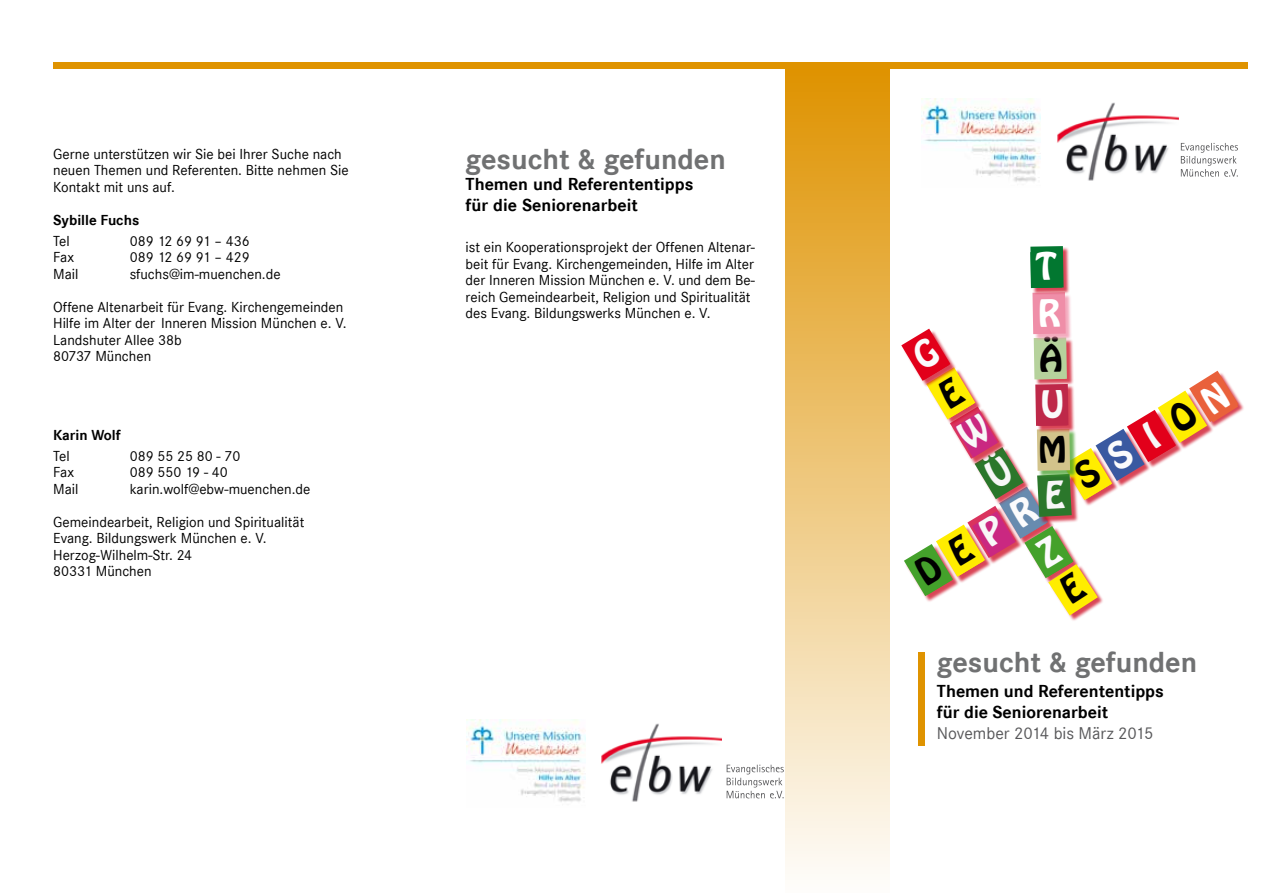
<style>
.page{position:relative;width:1263px;height:893px;background:#fff}
.page>*{position:absolute;margin:0;border:0;box-sizing:border-box;transform-origin:0 0}
.t1{font:700 30px "Corporate S";color:#707172}
.t2{font:700 18px/21px "Corporate S";color:#000}
.t3{font:17.55px "Corporate S";color:#58585a}
.t4{font:15px/16.5px "Corporate S";color:#000}
.t5{font:700 15px "Corporate S";color:#000}
</style>
<div class="page">
<div style="left:1190px;top:372px;width:58px;height:59px;background:#cd071e;opacity:.75"></div>
<div style="left:1049px;top:565px;width:58px;height:60px;background:#cd071e;opacity:.75"></div>
<div style="left:918px;top:652px;width:7px;height:93px;background:#df9300"></div>
<svg style="left:727px;top:765px;width:57px;height:33px"></svg>
<img style="left:601px;top:723px;width:121px;height:79px">
<img style="left:466px;top:720px;width:119px;height:82px">
<div style="left:786px;top:66px;width:104px;height:827px;background:linear-gradient(to bottom,#df9200,#fefdfb)"></div>
<svg style="left:1181px;top:143px;width:57px;height:34px"></svg>
<img style="left:1057px;top:102px;width:121px;height:79px">
<img style="left:922px;top:99px;width:118px;height:83px">
<div style="left:53px;top:63px;width:1195px;height:6px;background:#df9300"></div>
<svg style="left:901px;top:246px;width:337px;height:369px"></svg>
<p class="t4" style="left:53px;top:146px;width:297px">Gerne unterstützen wir Sie bei Ihrer Suche nach neuen Themen und Referenten. Bitte nehmen Sie<br>Kontakt mit uns auf.</p>
<p class="t5" style="left:53px;top:211px;width:88px">Sybille Fuchs</p>
<p class="t4" style="left:53px;top:232px;width:18px">Tel</p>
<p class="t4" style="left:130px;top:232px;width:122px">089 12 69 91 – 436</p>
<p class="t4" style="left:53px;top:249px;width:22px">Fax</p>
<p class="t4" style="left:130px;top:249px;width:122px">089 12 69 91 – 429</p>
<p class="t4" style="left:53px;top:265px;width:27px">Mail</p>
<p class="t4" style="left:130px;top:265px;width:152px">sfuchs@im-muenchen.de</p>
<p class="t4" style="left:53px;top:298px;width:295px">Offene Altenarbeit für Evang. Kirchengemeinden Hilfe im Alter der Inneren Mission München e. V.<br>Landshuter Allee 38b<br>80737 München</p>
<p class="t5" style="left:53px;top:426px;width:69px">Karin Wolf</p>
<p class="t4" style="left:53px;top:447px;width:18px">Tel</p>
<p class="t4" style="left:130px;top:447px;width:112px">089 55 25 80 - 70</p>
<p class="t4" style="left:53px;top:464px;width:22px">Fax</p>
<p class="t4" style="left:130px;top:464px;width:100px">089 550 19 - 40</p>
<p class="t4" style="left:53px;top:480px;width:27px">Mail</p>
<p class="t4" style="left:130px;top:480px;width:182px">karin.wolf@ebw-muenchen.de</p>
<p class="t4" style="left:53px;top:513px;width:253px">Gemeindearbeit, Religion und Spiritualität<br>Evang. Bildungswerk München e. V.<br>Herzog-Wilhelm-Str. 24<br>80331 München</p>
<h1 class="t1" style="left:466px;top:142px;width:262px">gesucht &amp; gefunden</h1>
<p class="t2" style="left:466px;top:174px;width:229px">Themen und Referententipps für die Seniorenarbeit</p>
<p class="t4" style="left:466px;top:239px;width:291px">ist ein Kooperationsprojekt der Offenen Altenar&shy;beit für Evang. Kirchengemeinden, Hilfe im Alter der Inneren Mission München e. V. und dem Be&shy;reich Gemeindearbeit, Religion und Spiritualität des Evang. Bildungswerks München e. V.</p>
<h1 class="t1" style="left:937px;top:644px;width:262px">gesucht &amp; gefunden</h1>
<p class="t2" style="left:937px;top:681px;width:228px">Themen und Referententipps für die Seniorenarbeit</p>
<p class="t3" style="left:937px;top:723px;width:218px">November 2014 bis März 2015</p>
</div>
